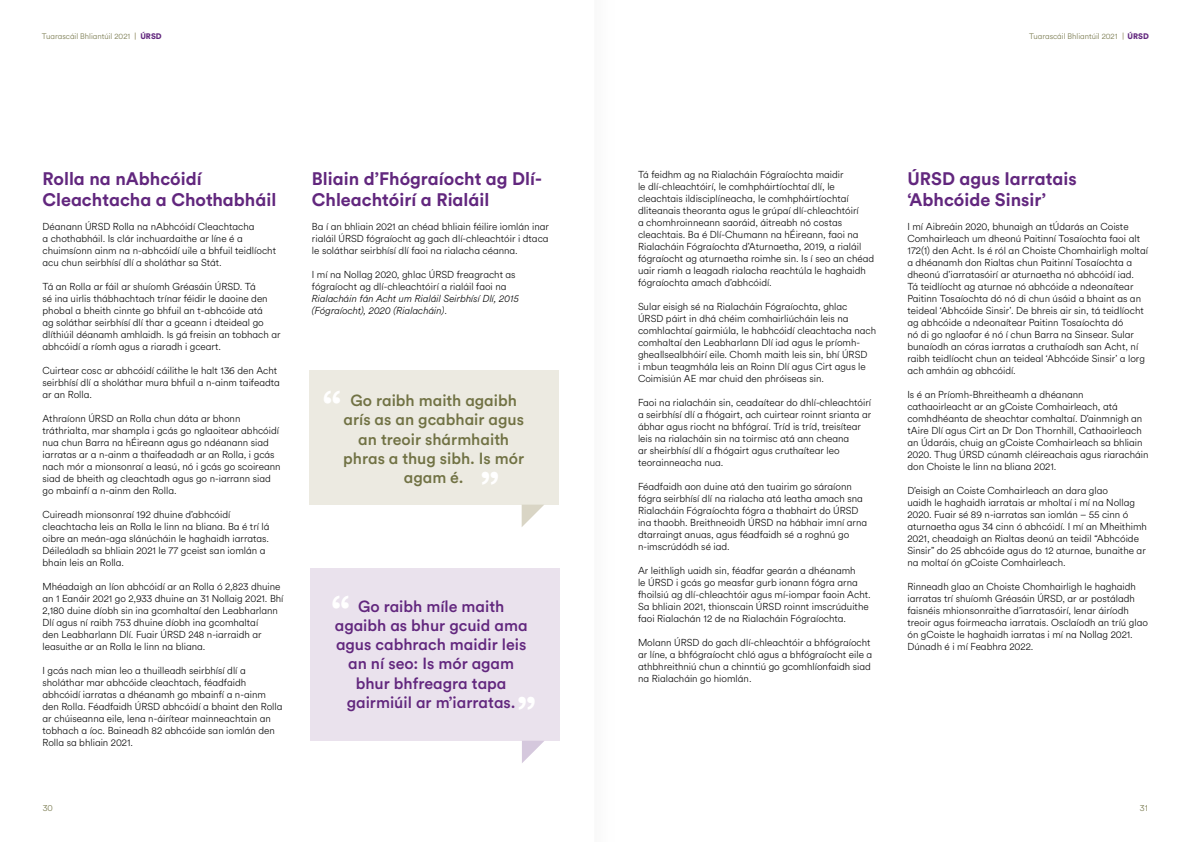
<style>
.page{position:relative;width:1191px;height:842px;background:#fff}
.page>*{position:absolute;margin:0;border:0;box-sizing:border-box;transform-origin:0 0}
.t1{font:500 48px "VM Circular Natter";color:#fff}
.t2{font:700 18px/21.6px "VM Circular Shout";color:#62277e}
.t3{font:500 16px/19.2px "VM Circular Natter";color:#62277e;text-align:center}
.t4{font:500 16px/19.2px "VM Circular Natter";color:#717244;text-align:center}
.t5{font:300 10px/12px "VM Circular Whisper";color:#000}
.t6{font:italic 300 10px/12px "VM Circular Whisper";color:#000}
.t7{font:300 9px "VM Circular Whisper";color:#717244}
.t8{font:300 8px "VM Circular Whisper";color:#717244}
.t9{font:900 8px "VM Circular Yell";color:#62277e}
.s1{font-style:normal}
</style>
<div class="page">
<div style="left:309px;top:370px;width:250px;height:135px;background:#eceae1"></div>
<svg style="left:521px;top:505px;width:23px;height:22px"></svg>
<div style="left:310px;top:568px;width:249px;height:173px;background:#eae2ed"></div>
<svg style="left:522px;top:741px;width:22px;height:22px"></svg>
<p class="t8" style="left:42px;top:31px;width:90px">Tuarascáil Bhliantúil 2021</p>
<p class="t9" style="left:140px;top:31px;width:23px">ÚRSD</p>
<p class="t8" style="left:1029px;top:31px;width:90px">Tuarascáil Bhliantúil 2021</p>
<p class="t9" style="left:1127px;top:31px;width:23px">ÚRSD</p>
<h2 class="t2" style="left:43px;top:167px;width:235px">Rolla na nAbhcóidí<br>Cleachtacha a Chothabháil</h2>
<p class="t5" style="left:43px;top:220px;width:235px">Déanann ÚRSD Rolla na nAbhcóidí Cleachtacha<br>a chothabháil. Is clár inchuardaithe ar líne é a chuimsíonn ainm na n-abhcóidí uile a bhfuil teidlíocht acu chun seirbhísí dlí a sholáthar sa Stát.</p>
<p class="t5" style="left:43px;top:280px;width:239px">Tá an Rolla ar fáil ar shuíomh Gréasáin ÚRSD. Tá<br>sé ina uirlis thábhachtach trínar féidir le daoine den phobal a bheith cinnte go bhfuil an t-abhcóide atá<br>ag soláthar seirbhísí dlí thar a gceann i dteideal go dlíthiúil déanamh amhlaidh. Is gá freisin an tobhach ar abhcóidí a ríomh agus a riaradh i gceart.</p>
<p class="t5" style="left:43px;top:364px;width:239px">Cuirtear cosc ar abhcóidí cáilithe le halt 136 den Acht seirbhísí dlí a sholáthar mura bhfuil a n-ainm taifeadta ar an Rolla.</p>
<p class="t5" style="left:43px;top:412px;width:239px">Athraíonn ÚRSD an Rolla chun dáta ar bhonn tráthrialta, mar shampla i gcás go nglaoitear abhcóidí nua chun Barra na hÉireann agus go ndéanann siad iarratas ar a n-ainm a thaifeadadh ar an Rolla, i gcás nach mór a mionsonraí a leasú, nó i gcás go scoireann siad de bheith ag cleachtadh agus go n-iarrann siad go mbainfí a n-ainm den Rolla.</p>
<p class="t5" style="left:43px;top:508px;width:229px">Cuireadh mionsonraí 192 dhuine d’abhcóidí cleachtacha leis an Rolla le linn na bliana. Ba é trí lá oibre an meán-aga slánúcháin le haghaidh iarratas.<br>Déileáladh sa bhliain 2021 le 77 gceist san iomlán a bhain leis an Rolla.</p>
<p class="t5" style="left:43px;top:580px;width:242px">Mhéadaigh an líon abhcóidí ar an Rolla ó 2,823 dhuine an 1 Eanáir 2021 go 2,933 dhuine an 31 Nollaig 2021. Bhí 2,180 duine díobh sin ina gcomhaltaí den Leabharlann Dlí agus ní raibh 753 dhuine díobh ina gcomhaltaí<br>den Leabharlann Dlí. Fuair ÚRSD 248 n-iarraidh ar leasuithe ar an Rolla le linn na bliana.</p>
<p class="t5" style="left:43px;top:664px;width:241px">I gcás nach mian leo a thuilleadh seirbhísí dlí a sholáthar mar abhcóide cleachtach, féadfaidh abhcóidí iarratas a dhéanamh go mbainfí a n-ainm den Rolla. Féadfaidh ÚRSD abhcóidí a bhaint den Rolla ar chúiseanna eile, lena n-áirítear mainneachtain an tobhach a íoc. Baineadh 82 abhcóide san iomlán den Rolla sa bhliain 2021.</p>
<h2 class="t2" style="left:312px;top:167px;width:231px">Bliain d’Fhógraíocht ag Dlí-<br>Chleachtóirí a Rialáil</h2>
<p class="t5" style="left:312px;top:220px;width:238px;text-align:justify">Ba í an bhliain 2021 an chéad bhliain féilire iomlán inar rialáil ÚRSD fógraíocht ag gach dlí-chleachtóir i dtaca le soláthar seirbhísí dlí faoi na rialacha céanna.</p>
<p class="t5" style="left:312px;top:268px;width:205px">I mí na Nollag 2020, ghlac ÚRSD freagracht as fógraíocht ag dlí-chleachtóirí a rialáil faoi na</p>
<p class="t6" style="left:312px;top:292px;width:208px">Rialacháin fán Acht um Rialáil Seirbhísí Dlí, 2015 (Fógraíocht), 2020 (Rialacháin)<span class="s1">.</span></p>
<h1 class="t1" style="left:322px;top:376px;width:21px">“</h1>
<h3 class="t4" style="left:343px;top:390px;width:182px">Go raibh maith agaibh arís as an gcabhair agus an treoir shármhaith phras a thug sibh. Is mór agam é.</h3>
<h1 class="t1" style="left:480px;top:456px;width:21px">”</h1>
<h1 class="t1" style="left:331px;top:580px;width:21px">“</h1>
<h3 class="t3" style="left:335px;top:596px;width:194px">Go raibh míle maith agaibh as bhur gcuid ama agus cabhrach maidir leis an ní seo: Is mór agam bhur bhfreagra tapa gairmiúil ar m’iarratas.</h3>
<h1 class="t1" style="left:517px;top:681px;width:21px">”</h1>
<p class="t5" style="left:638px;top:168px;width:238px">Tá feidhm ag na Rialacháin Fógraíochta maidir<br>le dlí-chleachtóirí, le comhpháirtíochtaí dlí, le cleachtais ildisciplíneacha, le comhpháirtíochtaí dliteanais theoranta agus le grúpaí dlí-chleachtóirí<br>a chomhroinneann saoráid, áitreabh nó costas cleachtais. Ba é Dlí-Chumann na hÉireann, faoi na Rialacháin Fógraíochta d’Aturnaetha, 2019, a rialáil fógraíocht ag aturnaetha roimhe sin. Is í seo an chéad uair riamh a leagadh rialacha reachtúla le haghaidh fógraíochta amach d’abhcóidí.</p>
<p class="t5" style="left:638px;top:300px;width:240px">Sular eisigh sé na Rialacháin Fógraíochta, ghlac<br>ÚRSD páirt in dhá chéim comhairliúcháin leis na comhlachtaí gairmiúla, le habhcóidí cleachtacha nach comhaltaí den Leabharlann Dlí iad agus le príomh&shy;gheallsealbhóirí eile. Chomh maith leis sin, bhí ÚRSD<br>i mbun teagmhála leis an Roinn Dlí agus Cirt agus le Coimisiún AE mar chuid den phróiseas sin.</p>
<p class="t5" style="left:638px;top:396px;width:235px">Faoi na rialacháin sin, ceadaítear do dhlí-chleachtóirí a seirbhísí dlí a fhógairt, ach cuirtear roinnt srianta ar ábhar agus riocht na bhfógraí. Tríd is tríd, treisítear leis na rialacháin sin na toirmisc atá ann cheana<br>ar sheirbhísí dlí a fhógairt agus cruthaítear leo teorainneacha nua.</p>
<p class="t5" style="left:638px;top:480px;width:231px">Féadfaidh aon duine atá den tuairim go sáraíonn fógra seirbhísí dlí na rialacha atá leatha amach sna Rialacháin Fógraíochta fógra a thabhairt do ÚRSD ina thaobh. Breithneoidh ÚRSD na hábhair imní arna dtarraingt anuas, agus féadfaidh sé a roghnú go n-imscrúdódh sé iad.</p>
<p class="t5" style="left:638px;top:564px;width:234px">Ar leithligh uaidh sin, féadfar gearán a dhéanamh<br>le ÚRSD i gcás go measfar gurb ionann fógra arna fhoilsiú ag dlí-chleachtóir agus mí-iompar faoin Acht.<br>Sa bhliain 2021, thionscain ÚRSD roinnt imscrúduithe faoi Rialachán 12 de na Rialacháin Fógraíochta.</p>
<p class="t5" style="left:638px;top:636px;width:236px">Molann ÚRSD do gach dlí-chleachtóir a bhfógraíocht ar líne, a bhfógraíocht chló agus a bhfógraíocht eile a athbhreithniú chun a chinntiú go gcomhlíonfaidh siad na Rialacháin go hiomlán.</p>
<h2 class="t2" style="left:907px;top:167px;width:171px">ÚRSD agus Iarratais ‘Abhcóide Sinsir’</h2>
<p class="t5" style="left:907px;top:220px;width:242px">I mí Aibreáin 2020, bhunaigh an tÚdarás an Coiste Comhairleach um dheonú Paitinní Tosaíochta faoi alt 172(1) den Acht. Is é ról an Choiste Chomhairligh moltaí a dhéanamh don Rialtas chun Paitinní Tosaíochta a dheonú d’iarratasóirí ar aturnaetha nó abhcóidí iad.<br>Tá teidlíocht ag aturnae nó abhcóide a ndeonaítear Paitinn Tosaíochta dó nó di chun úsáid a bhaint as an teideal ‘Abhcóide Sinsir’. De bhreis air sin, tá teidlíocht ag abhcóide a ndeonaítear Paitinn Tosaíochta dó<br>nó di go nglaofar é nó í chun Barra na Sinsear. Sular bunaíodh an córas iarratas a cruthaíodh san Acht, ní raibh teidlíocht chun an teideal ‘Abhcóide Sinsir’ a lorg ach amháin ag abhcóidí.</p>
<p class="t5" style="left:907px;top:388px;width:242px">Is é an Príomh-Bhreitheamh a dhéanann cathaoirleacht ar an gCoiste Comhairleach, atá comhdhéanta de sheachtar comhaltaí. D’ainmnigh an tAire Dlí agus Cirt an Dr Don Thornhill, Cathaoirleach an Údaráis, chuig an gCoiste Comhairleach sa bhliain 2020. Thug ÚRSD cúnamh cléireachais agus riaracháin don Choiste le linn na bliana 2021.</p>
<p class="t5" style="left:907px;top:484px;width:241px">D’eisigh an Coiste Comhairleach an dara glao<br>uaidh le haghaidh iarratais ar mholtaí i mí na Nollag 2020. Fuair sé 89 n-iarratas san iomlán – 55 cinn ó aturnaetha agus 34 cinn ó abhcóidí. I mí an Mheithimh 2021, cheadaigh an Rialtas deonú an teidil “Abhcóide Sinsir” do 25 abhcóide agus do 12 aturnae, bunaithe ar na moltaí ón gCoiste Comhairleach.</p>
<p class="t5" style="left:907px;top:580px;width:242px">Rinneadh glao an Choiste Chomhairligh le haghaidh iarratas trí shuíomh Gréasáin ÚRSD, ar ar postáladh faisnéis mhionsonraithe d’iarratasóirí, lenar áiríodh treoir agus foirmeacha iarratais. Osclaíodh an tríú glao ón gCoiste le haghaidh iarratas i mí na Nollag 2021.<br>Dúnadh é i mí Feabhra 2022.</p>
<p class="t7" style="left:43px;top:802px;width:12px">30</p>
<p class="t7" style="left:1140px;top:802px;width:9px">31</p>
</div>
